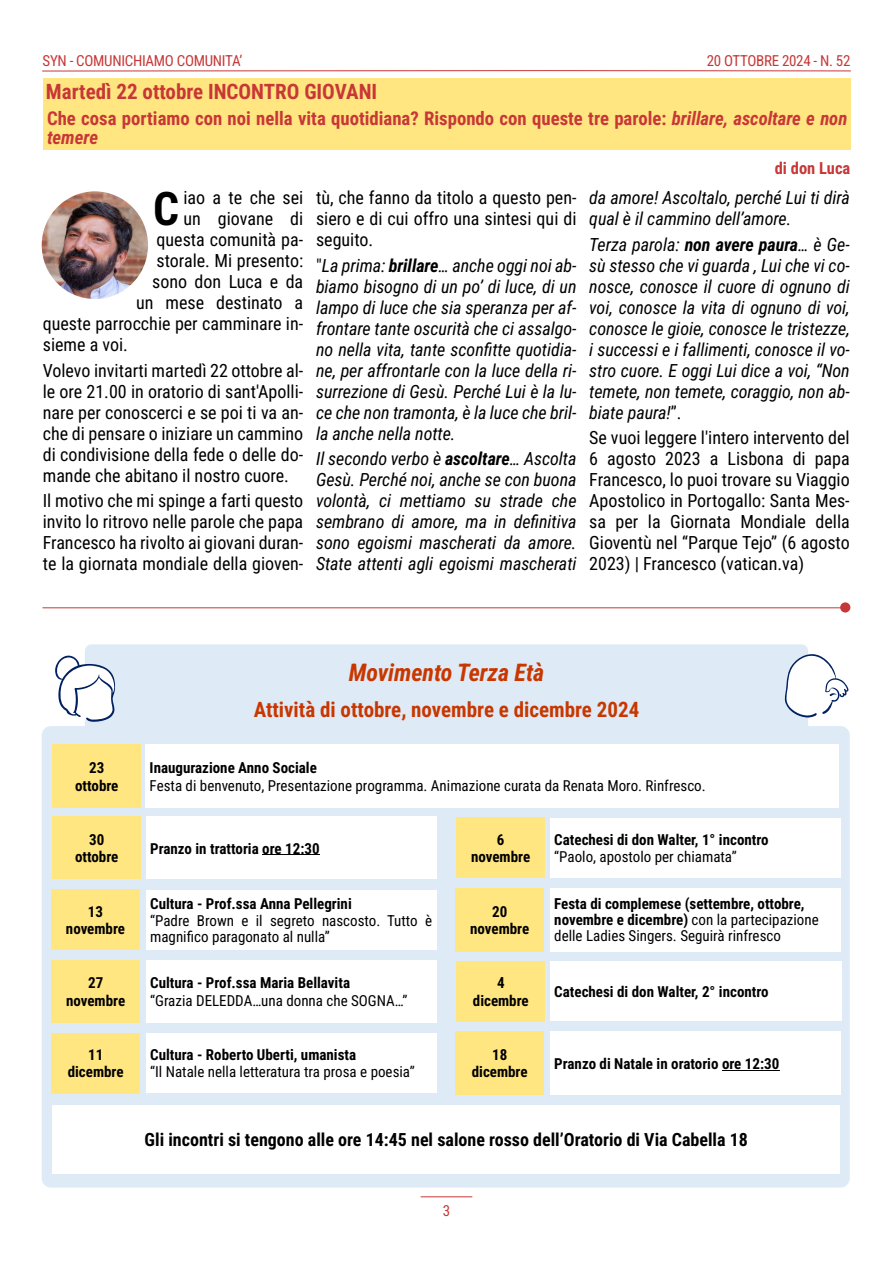
<style>
.page{position:relative;width:893px;height:1263px;background:#fff}
.page>*{position:absolute;margin:0;border:0;box-sizing:border-box;transform-origin:0 0}
.t1{font:700 45.75px "Roboto Condensed";color:#000}
.t2{font:italic 700 24px "Roboto Condensed";color:#c83700}
.t3{font:700 21px "Roboto Condensed";color:#c83700}
.t4{font:700 21px "Roboto Condensed";color:#c83737}
.t5{font:700 18.75px/19.5px "Roboto Condensed";color:#c83737}
.t6{font:italic 18px/21px "Roboto Condensed";color:#000;text-align:justify}
.t7{font:18px/21px "Roboto Condensed";color:#000;text-align:justify}
.t8{font:700 18px "Roboto Condensed";color:#000}
.t9{font:700 16.5px "Roboto Condensed";color:#c83737}
.t10{font:700 15px/17.2px "Roboto Condensed";color:#000;text-align:center}
.t11{font:15px/15.8px "Roboto Condensed";color:#000}
.t12{font:15px "Roboto Condensed";letter-spacing:-.02em;color:#c83737}
.s1{font-style:italic}
.s2{font-style:normal}
.s3{font-weight:700}
.s4{font-weight:400}
</style>
<div class="page">
<div style="left:43px;top:79px;width:808px;height:71px;background:#ffe680"></div>
<div style="left:85px;top:644px;width:723px;height:112px;background:#deebf7;border-radius:7px"></div>
<hr style="left:421px;top:1196px;width:51px;height:1px;background:#c83737">
<svg style="left:42px;top:70px;width:809px;height:2px;background:#e29a9a"></svg>
<div style="left:42px;top:726px;width:808px;height:461px;background:#deebf7;border-radius:9px"></div>
<svg style="left:55px;top:655px;width:60px;height:67px"></svg>
<svg style="left:784px;top:648px;width:65px;height:70px"></svg>
<div style="left:145px;top:744px;width:694px;height:64px;background:#fff"></div>
<div style="left:52px;top:744px;width:89px;height:64px;background:#ffe680"></div>
<div style="left:52px;top:816px;width:89px;height:63px;background:#ffe680"></div>
<div style="left:456px;top:818px;width:89px;height:60px;background:#ffe680"></div>
<div style="left:51px;top:889px;width:89px;height:61px;background:#ffe680"></div>
<div style="left:455px;top:888px;width:89px;height:63px;background:#ffe680"></div>
<div style="left:146px;top:817px;width:290px;height:62px;background:#fff"></div>
<hr style="left:262px;top:855px;width:58px;height:1px;background:#000">
<div style="left:550px;top:818px;width:290px;height:60px;background:#fff"></div>
<div style="left:146px;top:890px;width:290px;height:59px;background:#fff"></div>
<div style="left:550px;top:888px;width:290px;height:63px;background:#fff"></div>
<div style="left:51px;top:960px;width:89px;height:62px;background:#ffe680"></div>
<div style="left:146px;top:960px;width:290px;height:62px;background:#fff"></div>
<div style="left:457px;top:961px;width:88px;height:60px;background:#ffe680"></div>
<div style="left:51px;top:1033px;width:89px;height:60px;background:#ffe680"></div>
<div style="left:455px;top:1031px;width:89px;height:64px;background:#ffe680"></div>
<div style="left:550px;top:961px;width:292px;height:60px;background:#fff"></div>
<div style="left:146px;top:1033px;width:290px;height:60px;background:#fff"></div>
<div style="left:550px;top:1031px;width:290px;height:64px;background:#fff"></div>
<hr style="left:722px;top:1070px;width:57px;height:1px;background:#000">
<div style="left:52px;top:1105px;width:788px;height:69px;background:#fff"></div>
<hr style="left:43px;top:607px;width:803px;height:1px;background:#c83737">
<div style="left:840px;top:602px;width:10px;height:10px;background:#c83737;border-radius:50%"></div>
<img style="left:42px;top:191px;width:106px;height:108px;border-radius:50%">
<p class="t12" style="left:43px;top:54px;width:201px">SYN - COMUNICHIAMO COMUNITA’</p>
<p class="t12" style="left:707px;top:54px;width:145px">20 OTTOBRE 2024 - N. 52</p>
<p class="t4" style="left:46px;top:83px;width:333px">Martedì 22 ottobre INCONTRO GIOVANI</p>
<p class="t5" style="left:47px;top:110px;width:802px">Che cosa portiamo con noi nella vita quotidiana? Rispondo con queste tre parole: <span class="s1">brillare, ascoltare e non temere</span></p>
<p class="t9" style="left:775px;top:161px;width:77px">di don Luca</p>
<h1 class="t1" style="left:153px;top:191px;width:28px">C</h1>
<p class="t7" style="left:183px;top:189px;width:121px">iao a te che sei</p>
<p class="t7" style="left:183px;top:210px;width:121px">un giovane di</p>
<p class="t7" style="left:157px;top:231px;width:148px">questa comunità pa-</p>
<p class="t7" style="left:157px;top:252px;width:148px">storale. Mi presento:</p>
<p class="t7" style="left:152px;top:273px;width:153px">sono don Luca e da</p>
<p class="t7" style="left:136px;top:294px;width:169px">un mese destinato a</p>
<p class="t7" style="left:43px;top:315px;width:262px">queste parrocchie per camminare in-</p>
<p class="t7" style="left:43px;top:336px;width:87px">sieme a voi.</p>
<p class="t7" style="left:43px;top:362px;width:262px">Volevo invitarti martedì 22 ottobre al&shy;le ore 21.00 in oratorio di sant'Apolli&shy;nare per conoscerci e se poi ti va an&shy;che di pensare o iniziare un cammino di condivisione della fede o delle do&shy;mande che abitano il nostro cuore.</p>
<p class="t7" style="left:43px;top:492px;width:262px">Il motivo che mi spinge a farti questo invito lo ritrovo nelle parole che papa Francesco ha rivolto ai giovani duran&shy;te la giornata mondiale della gioven-</p>
<p class="t7" style="left:316px;top:189px;width:262px">tù, che fanno da titolo a questo pen&shy;siero e di cui offro una sintesi qui di seguito.</p>
<p class="t6" style="left:316px;top:257px;width:262px"><span class="s2">"</span>La prima: <span class="s3">brillare</span>… anche oggi noi ab&shy;biamo bisogno di un po’ di luce, di un lampo di luce che sia speranza per af&shy;frontare tante oscurità che ci assalgo&shy;no nella vita, tante sconfitte quotidia&shy;ne, per affrontarle con la luce della ri&shy;surrezione di Gesù. Perché Lui è la lu&shy;ce che non tramonta, è la luce che bril&shy;la anche nella notte.</p>
<p class="t6" style="left:316px;top:450px;width:262px">Il secondo verbo è <span class="s3">ascoltare</span>… Ascolta Gesù. Perché noi, anche se con buona volontà, ci mettiamo su strade che sembrano di amore, ma in definitiva sono egoismi mascherati da amore.<br>State attenti agli egoismi mascherati</p>
<p class="t6" style="left:589px;top:189px;width:262px">da amore! Ascoltalo, perché Lui ti dirà qual è il cammino dell’amore.</p>
<p class="t6" style="left:589px;top:236px;width:262px">Terza parola: <span class="s3">non avere paura</span>… è Ge&shy;sù stesso che vi guarda , Lui che vi co&shy;nosce, conosce il cuore di ognuno di voi, conosce la vita di ognuno di voi, conosce le gioie, conosce le tristezze, i successi e i fallimenti, conosce il vo&shy;stro cuore. E oggi Lui dice a voi, “Non temete, non temete, coraggio, non ab&shy;biate paura!<span class="s2">”.</span></p>
<p class="t7" style="left:589px;top:429px;width:262px">Se vuoi leggere l'intero intervento del 6 agosto 2023 a Lisbona di papa Francesco, lo puoi trovare su Viaggio Apostolico in Portogallo: Santa Mes&shy;sa per la Giornata Mondiale della Gioventù nel “Parque Tejo” (6 agosto 2023) | Francesco (vatican.va)</p>
<p class="t10" style="left:75px;top:761px;width:45px">23 ottobre</p>
<h2 class="t2" style="left:349px;top:663px;width:197px">Movimento Terza Età</h2>
<p class="t3" style="left:254px;top:701px;width:387px">Attività di ottobre, novembre e dicembre 2024</p>
<p class="t10" style="left:150px;top:761px;width:169px">Inaugurazione Anno Sociale</p>
<p class="t11" style="left:150px;top:779px;width:558px">Festa di benvenuto, Presentazione programma. Animazione curata da Renata Moro. Rinfresco.</p>
<p class="t10" style="left:75px;top:832px;width:45px">30 ottobre</p>
<p class="t10" style="left:471px;top:832px;width:61px">6 novembre</p>
<p class="t10" style="left:150px;top:841px;width:171px">Pranzo in trattoria ore 12:30</p>
<p class="t10" style="left:150px;top:896px;width:203px">Cultura - Prof.ssa Anna Pellegrini</p>
<p class="t11" style="left:150px;top:914px;width:283px">“Padre Brown e il segreto nascosto. Tutto è magnifico paragonato al nulla”</p>
<p class="t10" style="left:66px;top:904px;width:61px">13 novembre</p>
<p class="t10" style="left:470px;top:904px;width:61px">20 novembre</p>
<p class="t10" style="left:66px;top:976px;width:61px">27 novembre</p>
<p class="t10" style="left:150px;top:976px;width:201px">Cultura - Prof.ssa Maria Bellavita</p>
<p class="t11" style="left:150px;top:994px;width:259px">“Grazia DELEDDA…una donna che SOGNA…”</p>
<p class="t10" style="left:473px;top:976px;width:57px">4 dicembre</p>
<p class="t10" style="left:150px;top:1048px;width:208px">Cultura - Roberto Uberti, umanista</p>
<p class="t11" style="left:150px;top:1066px;width:266px">“Il Natale nella letteratura tra prosa e poesia”</p>
<p class="t10" style="left:68px;top:1048px;width:57px">11 dicembre</p>
<p class="t10" style="left:472px;top:1048px;width:57px">18 dicembre</p>
<p class="t10" style="left:554px;top:832px;width:216px">Catechesi di don Walter, 1° incontro</p>
<p class="t11" style="left:554px;top:850px;width:184px">“Paolo, apostolo per chiamata”</p>
<p class="t10" style="left:554px;top:898px;width:266px;line-height:15.8px;text-align:left">Festa di complemese (settembre, ottobre, novembre e dicembre) <span class="s4">con la partecipazione delle Ladies Singers. Seguirà rinfresco</span></p>
<p class="t10" style="left:554px;top:984px;width:216px">Catechesi di don Walter, 2° incontro</p>
<p class="t10" style="left:554px;top:1056px;width:227px">Pranzo di Natale in oratorio ore 12:30</p>
<p class="t8" style="left:145px;top:1133px;width:605px">Gli incontri si tengono alle ore 14:45 nel salone rosso dell’Oratorio di Via Cabella 18</p>
<p class="t12" style="left:443px;top:1204px;width:9px">3</p>
</div>
